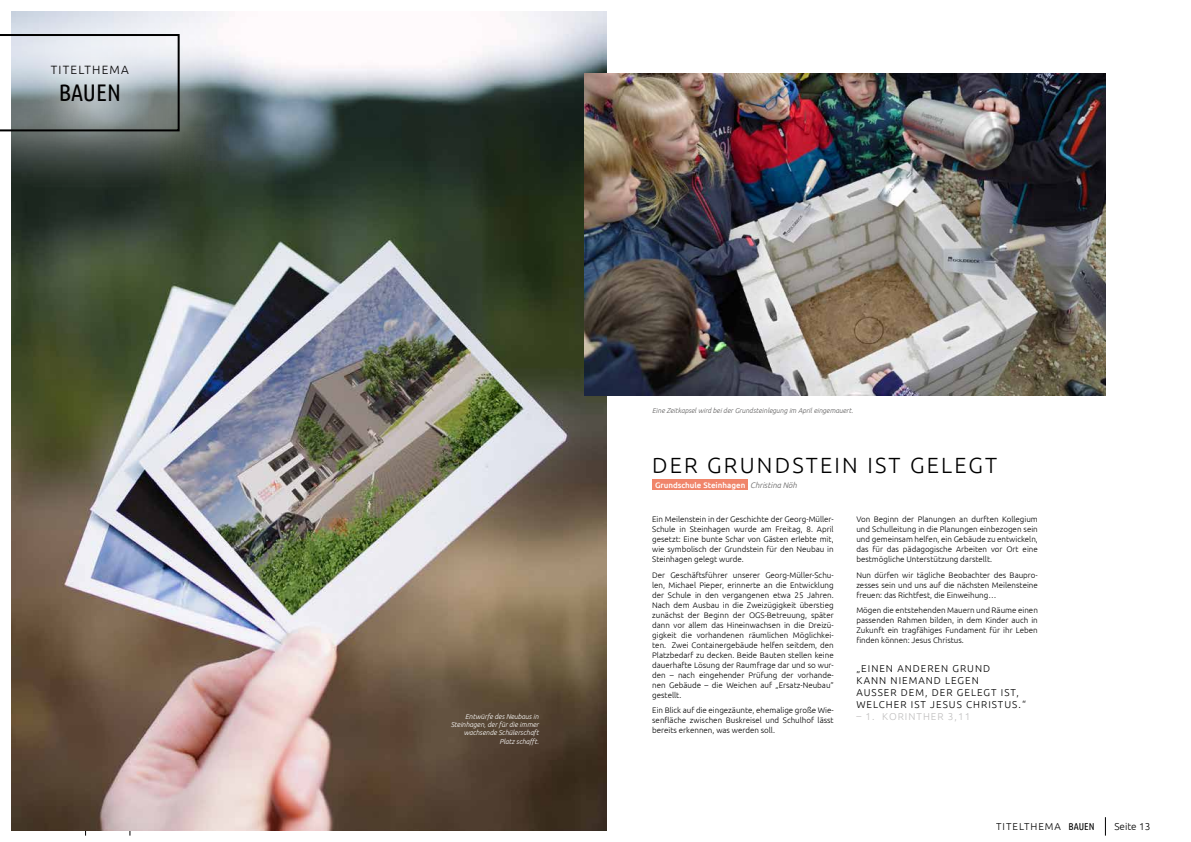
<style>
.page{position:relative;width:1191px;height:842px;background:#fff}
.page>*{position:absolute;margin:0;border:0;box-sizing:border-box;transform-origin:0 0}
.t1{font:24px "Ubuntu Condensed";color:#000}
.t2{font:300 22px "Ubuntu";letter-spacing:.1em;color:#000}
.t3{font:300 12px "Ubuntu";letter-spacing:.1em;color:#000}
.t4{font:300 10px/12px "Ubuntu";letter-spacing:.1em;color:#000}
.t5{font:300 10px "Ubuntu";letter-spacing:.1em;color:#c1c0c0}
.t6{font:300 8px/10px "Ubuntu";color:#000;text-align:justify}
.t7{font:500 8px "Ubuntu";color:#fff}
.t8{font:italic 300 7px/8.4px "Ubuntu";color:#fff;text-align:right}
.t9{font:italic 300 7px "Ubuntu";color:#5f5e5e}
.s1{font-weight:300;font-style:italic;color:#5f5e5e}
.s2{font-family:"Ubuntu Condensed";font-weight:400}
</style>
<div class="page">
<img style="left:11px;top:11px;width:596px;height:820px">
<img style="left:584px;top:74px;width:522px;height:322px">
<div style="left:0;top:0;width:242px;height:194px;background:#fff;opacity:.75"></div>
<svg style="left:0;top:34px;width:180px;height:97px;background:#b4bbbf"></svg>
<div style="left:652px;top:480px;width:96px;height:10px;background:#f0856a"></div>
<svg style="left:93px;top:822px;width:29px;height:9px"></svg>
<svg style="left:129px;top:817px;width:1px;height:19px"></svg>
<svg style="left:85px;top:817px;width:1px;height:19px"></svg>
<svg style="left:1105px;top:817px;width:1px;height:19px"></svg>
<h3 class="t3" style="left:51px;top:62px;width:80px">TITELTHEMA</h3>
<h1 class="t1" style="left:59px;top:77px;width:64px">BAUEN</h1>
<p class="t9" style="left:652px;top:406px;width:202px">Eine Zeitkapsel wird bei der Grundsteinlegung im April eingemauert.</p>
<h2 class="t2" style="left:652px;top:452px;width:346px">DER GRUNDSTEIN IST GELEGT</h2>
<p class="t7" style="left:655px;top:480px;width:143px">Grundschule Steinhagen <span class="s1">Christina Nöh</span></p>
<p class="t6" style="left:652px;top:514px;width:183px">Ein Meilenstein in der Geschichte der Georg-Müller-Schule in Steinhagen wurde am Freitag, 8. April gesetzt: Eine bunte Schar von Gästen erlebte mit, wie symbolisch der Grundstein für den Neubau in Steinhagen gelegt wurde.</p>
<p class="t6" style="left:652px;top:570px;width:183px">Der Geschäftsführer unserer Georg-Müller-Schu&shy;len, Michael Pieper, erinnerte an die Entwicklung der Schule in den vergangenen etwa 25 Jahren.<br>Nach dem Ausbau in die Zweizügigkeit überstieg zunächst der Beginn der OGS-Betreuung, später dann vor allem das Hineinwachsen in die Dreizü&shy;gigkeit die vorhandenen räumlichen Möglichkei&shy;ten. Zwei Containergebäude helfen seitdem, den Platzbedarf zu decken. Beide Bauten stellen keine dauerhafte Lösung der Raumfrage dar und so wur&shy;den – nach eingehender Prüfung der vorhande&shy;nen Gebäude – die Weichen auf „Ersatz-Neubau“ gestellt.</p>
<p class="t6" style="left:652px;top:705px;width:183px">Ein Blick auf die eingezäunte, ehemalige große Wie&shy;senfläche zwischen Buskreisel und Schulhof lässt bereits erkennen, was werden soll.</p>
<p class="t6" style="left:856px;top:514px;width:183px">Von Beginn der Planungen an durften Kollegium und Schulleitung in die Planungen einbezogen sein und gemeinsam helfen, ein Gebäude zu entwickeln, das für das pädagogische Arbeiten vor Ort eine bestmögliche Unterstützung darstellt.</p>
<p class="t6" style="left:856px;top:570px;width:183px">Nun dürfen wir tägliche Beobachter des Baupro&shy;zesses sein und uns auf die nächsten Meilensteine freuen: das Richtfest, die Einweihung…</p>
<p class="t6" style="left:856px;top:605px;width:183px">Mögen die entstehenden Mauern und Räume einen passenden Rahmen bilden, in dem Kinder auch in Zukunft ein tragfähiges Fundament für ihr Leben finden können: Jesus Christus.</p>
<p class="t4" style="left:856px;top:662px;width:171px">„EINEN ANDEREN GRUND<br>KANN NIEMAND LEGEN<br>AUSSER DEM, DER GELEGT IST,<br>WELCHER IST JESUS CHRISTUS.“</p>
<p class="t8" style="left:465px;top:712px;width:75px">Entwürfe des Neubaus in</p>
<p class="t5" style="left:856px;top:711px;width:115px">– 1. KORINTHER 3,11</p>
<p class="t8" style="left:451px;top:720px;width:89px">Steinhagen, der für die immer wachsende Schülerschaft<br>Platz schafft.</p>
<p class="t4" style="left:996px;top:820px;width:100px">TITELTHEMA <span class="s2">BAUEN</span></p>
<p class="t4" style="left:1114px;top:820px;width:37px">Seite 13</p>
</div>
